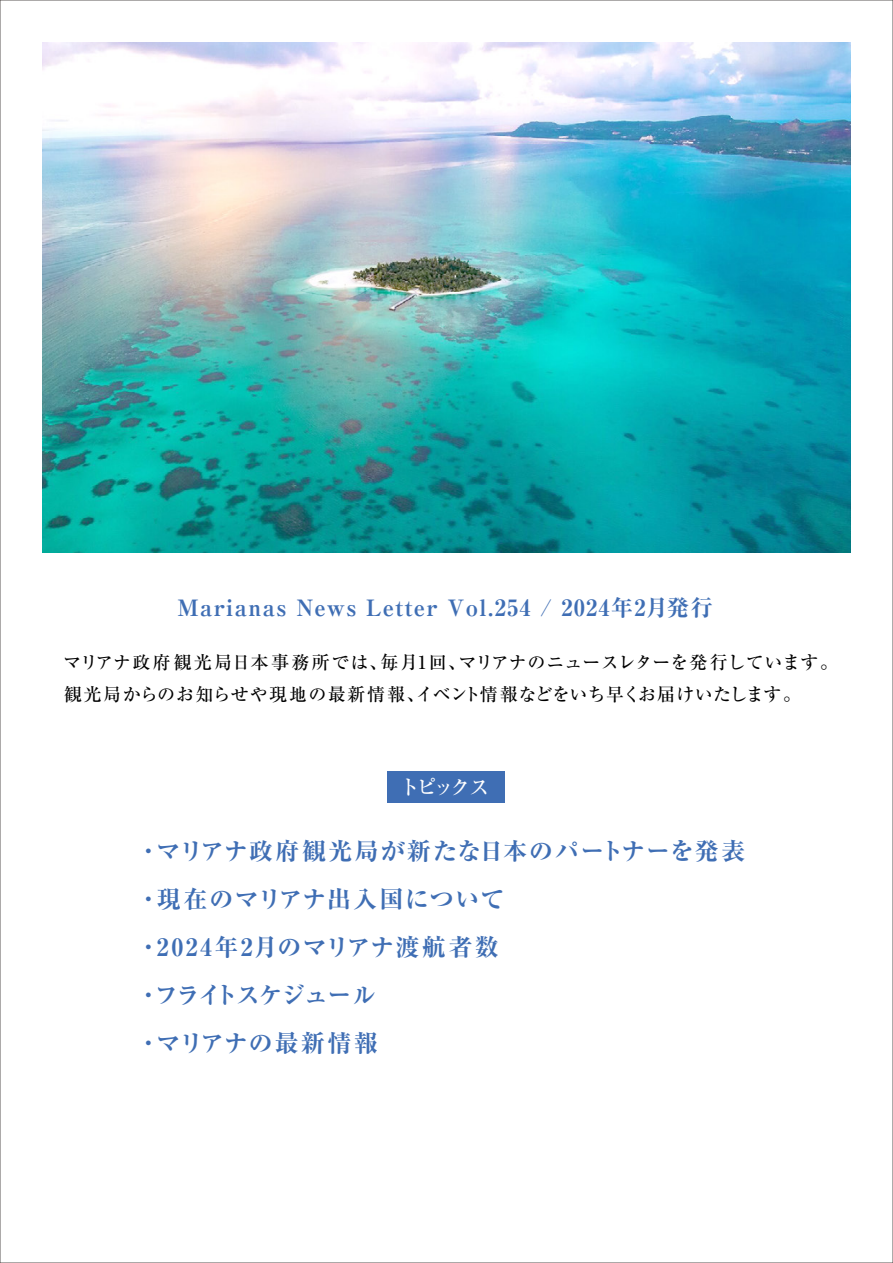
<style>
.page{position:relative;width:893px;height:1263px;background:#fff}
.page>*{position:absolute;margin:0;border:0;box-sizing:border-box;transform-origin:0 0}
.t1{font:700 expanded 24px/48px "Ryumin Pro";letter-spacing:.04em;color:#3f6eb4}
.t2{font:700 expanded 22.5px "Ryumin Pro";letter-spacing:.05em;color:#3f6eb4}
.t3{font:500 21px "Ryumin Pro";letter-spacing:-.185em;color:#fff}
.t4{font:500 18px/31.5px "Ryumin Pro";letter-spacing:.02em;color:#000}
</style>
<div class="page">
<img style="left:0;top:0;width:893px;height:1263px">
<p class="t2" style="left:177px;top:590px;width:537px">Marianas News Letter Vol.254 / 2024年2月発行</p>
<p class="t4" style="left:63px;top:645px;width:776px">マリアナ政府観光局日本事務所では、毎月1回、マリアナのニュースレターを発行しています。観光局からのお知らせや現地の最新情報、イベント情報などをいち早くお届けいたします。</p>
<p class="t3" style="left:399px;top:771px;width:92px">トピックス</p>
<h1 class="t1" style="left:137px;top:825px;width:610px">・マリアナ政府観光局が新たな日本のパートナーを発表・現在のマリアナ出入国について<br>・2024年2月のマリアナ渡航者数<br>・フライトスケジュール<br>・マリアナの最新情報</h1>
</div>
